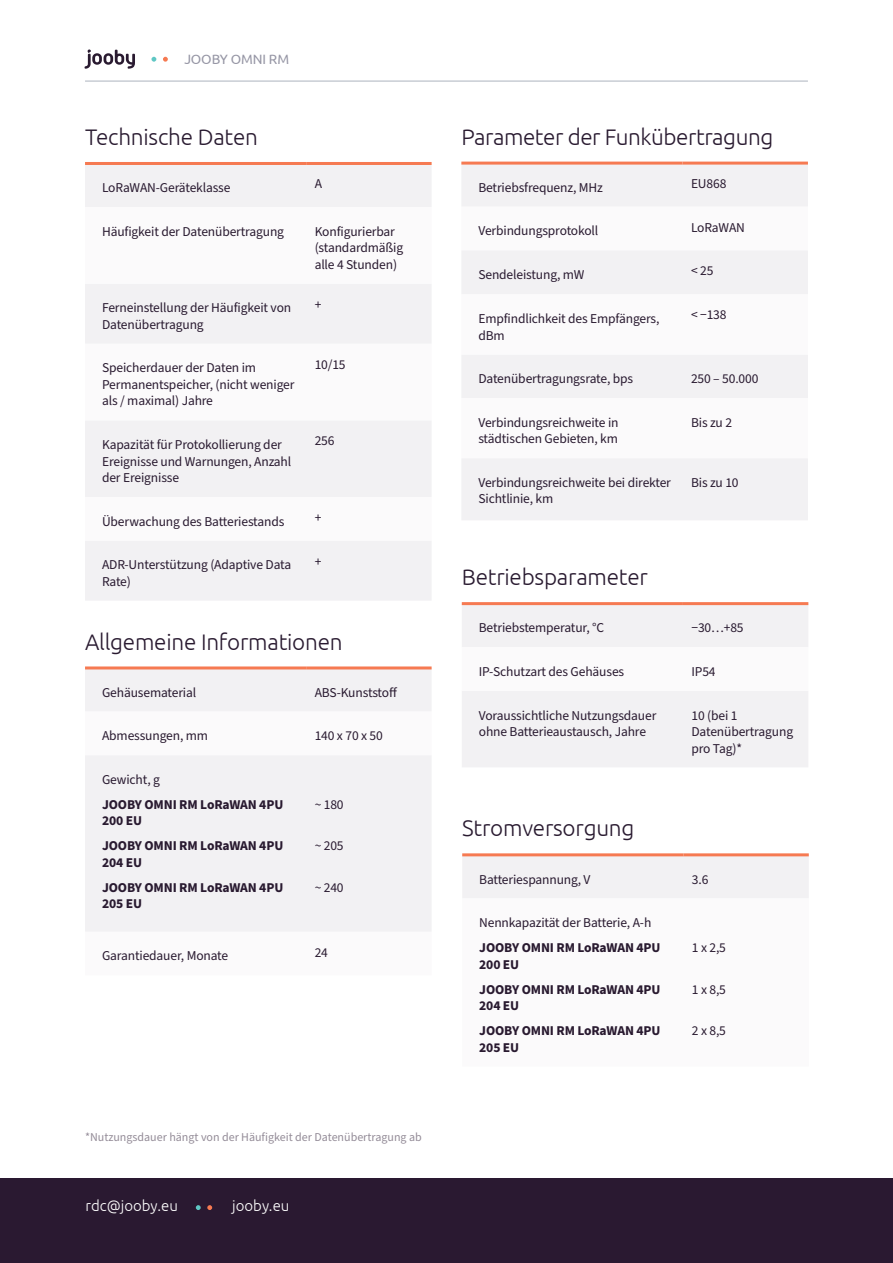
<style>
.page{position:relative;width:893px;height:1263px;background:#fff}
.page>*{position:absolute;margin:0;border:0;box-sizing:border-box;transform-origin:0 0}
.t1{font:300 22.5px "Ubuntu";letter-spacing:-.01em;color:#291a30}
.t2{font:300 15px "Ubuntu";color:#fff}
.t3{font:13.5px/16.5px "Source Sans Pro";letter-spacing:-.01em;color:#291a30}
.t4{font:700 13.5px/16.5px "Source Sans Pro";letter-spacing:-.01em;color:#291a30}
.t5{font:13.5px "Ubuntu";letter-spacing:-.01em;color:#9696a5}
.t6{font:12px "Source Sans Pro";color:#948c98}
</style>
<div class="page">
<div style="left:0;top:1178px;width:893px;height:85px;background:#2a1931"></div>
<svg style="left:207px;top:1205px;width:5px;height:5px"></svg>
<svg style="left:196px;top:1205px;width:5px;height:5px"></svg>
<svg style="left:85px;top:49px;width:50px;height:20px"></svg>
<svg style="left:163px;top:57px;width:5px;height:5px"></svg>
<svg style="left:151px;top:57px;width:5px;height:5px"></svg>
<hr style="left:85px;top:80px;width:723px;height:2px;background:#c8ccd4">
<div style="left:85px;top:165px;width:346px;height:435px;background:#f2f1f3"></div>
<svg style="left:85px;top:207px;width:346px;height:333px"></svg>
<hr style="left:85px;top:162px;width:221px;height:3px;background:#f67a52">
<hr style="left:306px;top:162px;width:126px;height:3px;background:#f67a52">
<div style="left:462px;top:165px;width:346px;height:355px;background:#f2f1f3"></div>
<svg style="left:462px;top:207px;width:346px;height:251px"></svg>
<hr style="left:461px;top:162px;width:221px;height:3px;background:#f67a52">
<hr style="left:682px;top:162px;width:126px;height:3px;background:#f67a52">
<div style="left:462px;top:856px;width:347px;height:42px;background:#f2f1f3"></div>
<hr style="left:462px;top:853px;width:221px;height:3px;background:#f67a52">
<hr style="left:683px;top:853px;width:126px;height:3px;background:#f67a52">
<div style="left:462px;top:605px;width:346px;height:162px;background:#f2f1f3"></div>
<svg style="left:462px;top:647px;width:346px;height:44px"></svg>
<hr style="left:462px;top:602px;width:221px;height:3px;background:#f67a52">
<hr style="left:683px;top:602px;width:125px;height:3px;background:#f67a52">
<div style="left:85px;top:669px;width:347px;height:42px;background:#f2f1f3"></div>
<div style="left:85px;top:755px;width:346px;height:177px;background:#f2f1f3"></div>
<hr style="left:85px;top:666px;width:221px;height:3px;background:#f67a52">
<hr style="left:306px;top:666px;width:126px;height:3px;background:#f67a52">
<p class="t5" style="left:184px;top:51px;width:106px">JOOBY OMNI RM</p>
<h1 class="t1" style="left:85px;top:123px;width:174px">Technische Daten</h1>
<p class="t3" style="left:102px;top:180px;width:130px">LoRaWAN-Geräteklasse</p>
<p class="t3" style="left:315px;top:176px;width:9px">A</p>
<p class="t3" style="left:102px;top:223px;width:184px">Häufigkeit der Datenübertragung</p>
<p class="t3" style="left:315px;top:223px;width:90px">Konfigurierbar (standardmäßig alle 4 Stunden)</p>
<p class="t3" style="left:102px;top:300px;width:191px">Ferneinstellung der Häufigkeit von<br>Datenübertragung</p>
<p class="t3" style="left:315px;top:296px;width:8px">+</p>
<p class="t3" style="left:102px;top:360px;width:194px">Speicherdauer der Daten im<br>Permanentspeicher, (nicht weniger als / maximal) Jahre</p>
<p class="t3" style="left:315px;top:356px;width:33px">10/15</p>
<p class="t3" style="left:102px;top:437px;width:191px">Kapazität für Protokollierung der<br>Ereignisse und Warnungen, Anzahl der Ereignisse</p>
<p class="t3" style="left:315px;top:433px;width:21px">256</p>
<p class="t3" style="left:102px;top:513px;width:184px">Überwachung des Batteriestands</p>
<p class="t3" style="left:315px;top:510px;width:8px">+</p>
<p class="t3" style="left:102px;top:557px;width:191px">ADR-Unterstützung (Adaptive Data<br>Rate)</p>
<p class="t3" style="left:315px;top:553px;width:8px">+</p>
<h1 class="t1" style="left:85px;top:628px;width:259px">Allgemeine Informationen</h1>
<p class="t3" style="left:102px;top:684px;width:96px">Gehäusematerial</p>
<p class="t3" style="left:315px;top:684px;width:84px">ABS-Kunststoff</p>
<p class="t3" style="left:102px;top:728px;width:108px">Abmessungen, mm</p>
<p class="t3" style="left:315px;top:728px;width:70px">140 х 70 х 50</p>
<p class="t3" style="left:102px;top:771px;width:59px">Gewicht, g</p>
<p class="t4" style="left:102px;top:796px;width:183px">JOOBY OMNI RM LoRaWAN 4PU<br>200 EU</p>
<p class="t4" style="left:102px;top:838px;width:183px">JOOBY OMNI RM LoRaWAN 4PU<br>204 EU</p>
<p class="t4" style="left:102px;top:879px;width:183px">JOOBY OMNI RM LoRaWAN 4PU<br>205 EU</p>
<p class="t3" style="left:315px;top:796px;width:30px">~ 180</p>
<p class="t3" style="left:315px;top:838px;width:30px">~ 205</p>
<p class="t3" style="left:315px;top:879px;width:30px">~ 240</p>
<p class="t3" style="left:102px;top:948px;width:128px">Garantiedauer, Monate</p>
<p class="t3" style="left:315px;top:944px;width:15px">24</p>
<p class="t6" style="left:85px;top:1129px;width:338px">*Nutzungsdauer hängt von der Häufigkeit der Datenübertragung ab</p>
<p class="t2" style="left:85px;top:1197px;width:94px">rdc@jooby.eu</p>
<p class="t2" style="left:232px;top:1197px;width:59px">jooby.eu</p>
<h1 class="t1" style="left:461px;top:123px;width:313px">Parameter der Funkübertragung</h1>
<p class="t3" style="left:478px;top:179px;width:126px">Betriebsfrequenz, MHz</p>
<p class="t3" style="left:691px;top:176px;width:37px">EU868</p>
<p class="t3" style="left:478px;top:223px;width:121px">Verbindungsprotokoll</p>
<p class="t3" style="left:691px;top:219px;width:55px">LoRaWAN</p>
<p class="t3" style="left:478px;top:267px;width:108px">Sendeleistung, mW</p>
<p class="t3" style="left:691px;top:263px;width:24px">&lt; 25</p>
<p class="t3" style="left:478px;top:311px;width:183px">Empfindlichkeit des Empfängers, dBm</p>
<p class="t3" style="left:691px;top:307px;width:37px">&lt; −138</p>
<p class="t3" style="left:478px;top:371px;width:156px">Datenübertragungsrate, bps</p>
<p class="t3" style="left:691px;top:371px;width:69px">250 – 50.000</p>
<p class="t3" style="left:478px;top:414px;width:142px">Verbindungsreichweite in städtischen Gebieten, km</p>
<p class="t3" style="left:691px;top:414px;width:43px">Bis zu 2</p>
<p class="t3" style="left:478px;top:475px;width:194px">Verbindungsreichweite bei direkter<br>Sichtlinie, km</p>
<p class="t3" style="left:691px;top:475px;width:49px">Bis zu 10</p>
<h1 class="t1" style="left:462px;top:564px;width:188px">Betriebsparameter</h1>
<p class="t3" style="left:479px;top:620px;width:127px">Betriebstemperatur, °C</p>
<p class="t3" style="left:691px;top:620px;width:54px">−30…+85</p>
<p class="t3" style="left:479px;top:664px;width:147px">IP-Schutzart des Gehäuses</p>
<p class="t3" style="left:691px;top:664px;width:26px">IP54</p>
<p class="t3" style="left:479px;top:707px;width:179px">Voraussichtliche Nutzungsdauer ohne Batterieaustausch, Jahre</p>
<p class="t3" style="left:691px;top:707px;width:103px">10 (bei 1<br>Datenübertragung pro Tag)*</p>
<h1 class="t1" style="left:462px;top:815px;width:174px">Stromversorgung</h1>
<p class="t3" style="left:479px;top:871px;width:113px">Batteriespannung, V</p>
<p class="t3" style="left:692px;top:871px;width:18px">3.6</p>
<p class="t3" style="left:479px;top:915px;width:174px">Nennkapazität der Batterie, A-h</p>
<p class="t4" style="left:479px;top:940px;width:183px">JOOBY OMNI RM LoRaWAN 4PU<br>200 EU</p>
<p class="t4" style="left:479px;top:981px;width:183px">JOOBY OMNI RM LoRaWAN 4PU<br>204 EU</p>
<p class="t4" style="left:479px;top:1023px;width:183px">JOOBY OMNI RM LoRaWAN 4PU<br>205 EU</p>
<p class="t3" style="left:692px;top:940px;width:36px">1 х 2,5</p>
<p class="t3" style="left:692px;top:981px;width:36px">1 х 8,5</p>
<p class="t3" style="left:692px;top:1023px;width:36px">2 х 8,5</p>
</div>
